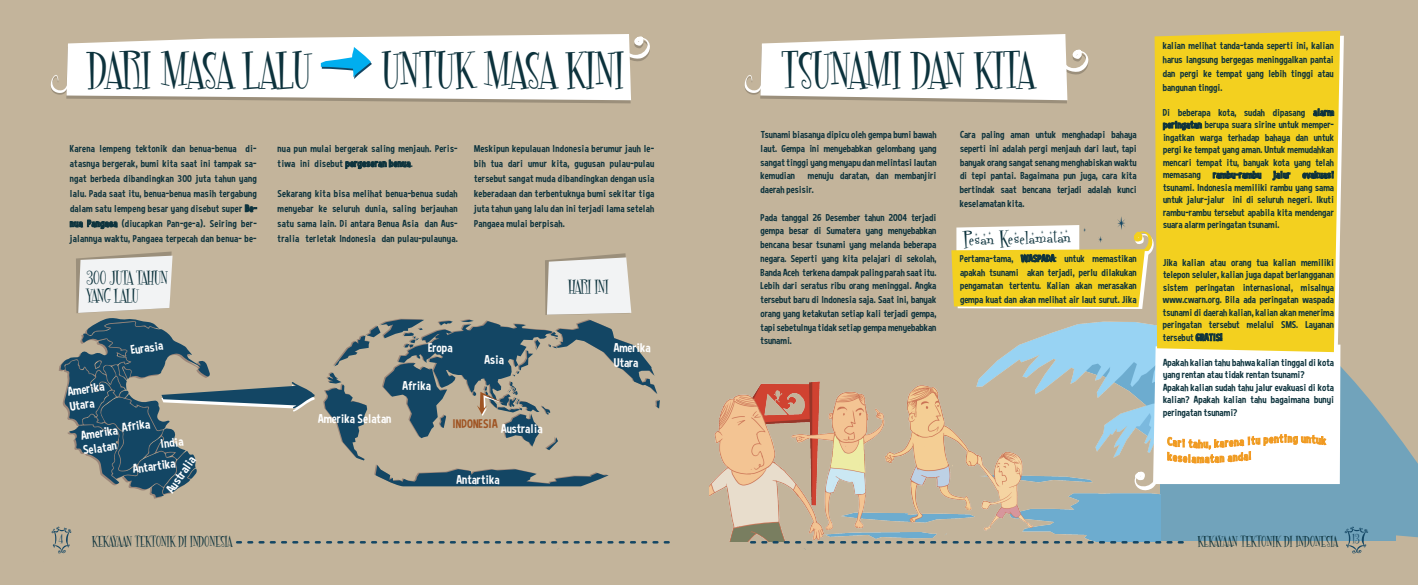
<style>
.page{position:relative;width:1418px;height:585px;background:#fff}
.page>*{position:absolute;margin:0;border:0;box-sizing:border-box;transform-origin:0 0}
.t1{font:39.38px "Fontdinerdotcom Sparkly";letter-spacing:.02em;color:#0c323c}
.t2{font:18.25px "Fontdinerdotcom Sparkly";color:#0c323c}
.t3{font:14.75px/17.8px "Fontdinerdotcom Sparkly";color:#0c323c}
.t4{font:12.5px/15px "Curse Casual";color:#fff}
.t5{font:12.5px "Curse Casual";color:#9f5423}
.t6{font:11.75px "Fontdinerdotcom Sparkly";letter-spacing:.02em;color:#0c323c}
.t7{font:10.25px "Fontdinerdotcom Sparkly";color:#134664}
.t8{font:10px/13.8px "Curse Casual";color:#0d333d;text-align:justify}
.t9{font:10px/15px "Curse Casual";letter-spacing:.02em;color:#0d333d}
</style>
<div class="page">
<div style="left:0;top:0;width:1417px;height:585px;background:#c3b49b"></div>
<div style="left:1160px;top:484px;width:235px;height:57px;background:#71a3bb"></div>
<img style="left:709px;top:321px;width:451px;height:220px">
<svg style="left:52px;top:526px;width:19px;height:27px"></svg>
<svg style="left:237px;top:541px;width:433px;height:8px"></svg>
<svg style="left:744px;top:34px;width:345px;height:69px"></svg>
<svg style="left:631px;top:36px;width:19px;height:26px"></svg>
<svg style="left:66px;top:96px;width:564px;height:7px"></svg>
<svg style="left:67px;top:34px;width:564px;height:66px;background:#f8f6f4"></svg>
<svg style="left:50px;top:73px;width:20px;height:23px"></svg>
<svg style="left:321px;top:47px;width:51px;height:32px;background:#9cd8ef"></svg>
<svg style="left:59px;top:251px;width:256px;height:247px"></svg>
<svg style="left:1340px;top:357px;width:77px;height:183px;fill:#71a3bb"></svg>
<svg style="left:745px;top:541px;width:437px;height:8px"></svg>
<svg style="left:1344px;top:526px;width:23px;height:27px"></svg>
<svg style="left:323px;top:253px;width:337px;height:233px"></svg>
<svg style="left:245px;top:204px;width:12px;height:8px"></svg>
<svg style="left:70px;top:219px;width:47px;height:10px"></svg>
<svg style="left:345px;top:159px;width:65px;height:10px"></svg>
<div style="left:1154px;top:31px;width:186px;height:302px;background:#f3d01f"></div>
<svg style="left:1313px;top:108px;width:20px;height:8px"></svg>
<svg style="left:1162px;top:121px;width:39px;height:9px"></svg>
<svg style="left:1212px;top:171px;width:49px;height:8px"></svg>
<svg style="left:1272px;top:171px;width:18px;height:9px"></svg>
<svg style="left:1302px;top:171px;width:31px;height:8px"></svg>
<svg style="left:951px;top:216px;width:205px;height:93px"></svg>
<svg style="left:1134px;top:333px;width:206px;height:159px;background:#ecebd9"></svg>
<h1 class="t1" style="left:88px;top:41px;width:223px">DARI MASA LALU</h1>
<h1 class="t1" style="left:382px;top:41px;width:243px">UNTUK MASA KINI</h1>
<h1 class="t1" style="left:782px;top:41px;width:253px">TSUNAMI DAN KITA</h1>
<p class="t8" style="left:70px;top:141px;width:188px;line-height:15px">Karena lempeng tektonik dan benua-benua di&shy;atasnya bergerak, bumi kita saat ini tampak sa&shy;ngat berbeda dibandingkan 300 juta tahun yang lalu. Pada saat itu, benua-benua masih tergabung dalam satu lempeng besar yang disebut super Be&shy;nua Pangaea (diucapkan Pan-ge-a). Seiring ber&shy;jalannya waktu, Pangaea terpecah dan benua- be-</p>
<p class="t9" style="left:278px;top:141px;width:181px">nua pun mulai bergerak saling menjauh. Peris&shy;tiwa ini disebut pergeseran benua.</p>
<p class="t8" style="left:278px;top:186px;width:182px;line-height:15px">Sekarang kita bisa melihat benua-benua sudah menyebar ke seluruh dunia, saling berjauhan satu sama lain. Di antara Benua Asia dan Aus&shy;tralia terletak Indonesia dan pulau-pulaunya.</p>
<h3 class="t3" style="left:87px;top:269px;width:83px">300 JUTA TAHUN<br>YANG LALU</h3>
<p class="t4" style="left:67px;top:384px;width:38px;rotate:-8deg">Amerika<br>Utara</p>
<p class="t4" style="left:130px;top:342px;width:34px;rotate:-8deg">Eurasia</p>
<p class="t4" style="left:428px;top:340px;width:26px">Eropa</p>
<p class="t4" style="left:402px;top:378px;width:30px">Afrika</p>
<p class="t8" style="left:474px;top:141px;width:182px;line-height:15px">Meskipun kepulauan Indonesia berumur jauh le&shy;bih tua dari umur kita, gugusan pulau-pulau tersebut sangat muda dibandingkan dengan usia keberadaan dan terbentuknya bumi sekitar tiga juta tahun yang lalu dan ini terjadi lama setelah Pangaea mulai berpisah.</p>
<p class="t4" style="left:484px;top:352px;width:21px">Asia</p>
<h3 class="t3" style="left:568px;top:277px;width:41px">HARI INI</h3>
<p class="t4" style="left:614px;top:340px;width:38px">Amerika<br>Utara</p>
<p class="t4" style="left:121px;top:420px;width:30px;rotate:-8deg">Afrika</p>
<p class="t4" style="left:129px;top:438px;width:55px;line-height:20.8px;text-indent:31px;rotate:-8deg">India<br>Antartika</p>
<p class="t4" style="left:80px;top:427px;width:38px;rotate:-8deg">Amerika<br>Selatan</p>
<p class="t4" style="left:163px;top:487px;width:43px;rotate:-55deg">Australia</p>
<p class="t4" style="left:318px;top:410px;width:75px">Amerika Selatan</p>
<p class="t5" style="left:452px;top:416px;width:47px">INDONESIA</p>
<p class="t4" style="left:501px;top:421px;width:43px">Australia</p>
<p class="t4" style="left:456px;top:472px;width:44px">Antartika</p>
<p class="t8" style="left:760px;top:127px;width:177px">Tsunami biasanya dipicu oleh gempa bumi bawah laut. Gempa ini menyebabkan gelombang yang sangat tinggi yang menyapu dan melintasi lautan kemudian</p>
<p class="t8" style="left:760px;top:169px;width:177px;text-indent:47px">menuju daratan, dan membanjiri daerah pesisir.</p>
<p class="t8" style="left:760px;top:210px;width:177px">Pada tanggal 26 Desember tahun 2004 terjadi gempa besar di Sumatera yang menyebabkan bencana besar tsunami yang melanda beberapa negara. Seperti yang kita pelajari di sekolah, Banda Aceh terkena dampak paling parah saat itu.<br>Lebih dari seratus ribu orang meninggal. Angka tersebut baru di Indonesia saja. Saat ini, banyak orang yang ketakutan setiap kali terjadi gempa, tapi sebetulnya tidak setiap gempa menyebabkan tsunami.</p>
<p class="t8" style="left:960px;top:127px;width:178px">Cara paling aman untuk menghadapi bahaya seperti ini adalah pergi menjauh dari laut, tapi banyak orang sangat senang menghabiskan waktu di tepi pantai. Bagaimana pun juga, cara kita bertindak saat bencana terjadi adalah kunci keselamatan kita.</p>
<h2 class="t2" style="left:963px;top:227px;width:108px;rotate:-2deg">Pesan Keselamatan</h2>
<p class="t8" style="left:960px;top:251px;width:178px">Pertama-tama, WASPADA: untuk memastikan apakah tsunami akan terjadi, perlu dilakukan pengamatan tertentu. Kalian akan merasakan gempa kuat dan akan melihat air laut surut. Jika</p>
<p class="t8" style="left:1162px;top:39px;width:172px">kalian melihat tanda-tanda seperti ini, kalian harus langsung bergegas meninggalkan pantai dan pergi ke tempat yang lebih tinggi atau bangunan tinggi.</p>
<p class="t8" style="left:1162px;top:106px;width:173px;line-height:12.5px">Di beberapa kota, sudah dipasang alarm peringatan berupa suara sirine untuk memper&shy;ingatkan warga terhadap bahaya dan untuk pergi ke tempat yang aman. Untuk memudahkan mencari tempat itu, banyak kota yang telah memasang rambu-rambu jalur evakuasi tsunami. Indonesia memiliki rambu yang sama untuk jalur-jalur ini di seluruh negeri. Ikuti rambu-rambu tersebut apabila kita mendengar suara alarm peringatan tsunami.</p>
<p class="t8" style="left:1162px;top:256px;width:172px;line-height:12.5px">Jika kalian atau orang tua kalian memiliki telepon seluler, kalian juga dapat berlangganan sistem peringatan internasional, misalnya www.cwarn.org. Bila ada peringatan waspada tsunami di daerah kalian, kalian akan menerima peringatan tersebut melalui SMS. Layanan tersebut GRATIS!</p>
<p class="t8" style="left:1162px;top:356px;width:172px;line-height:12.5px;text-align:left">Apakah kalian tahu bahwa kalian tinggal di kota yang rentan atau tidak rentan tsunami?<br>Apakah kalian sudah tahu jalur evakuasi di kota kalian? Apakah kalian tahu bagaimana bunyi peringatan tsunami?</p>
<p class="t7" style="left:59px;top:531px;width:6px">4</p>
<p class="t6" style="left:92px;top:532px;width:141px">KEKAYAAN TEKTONIK DI INDONESIA</p>
<p class="t6" style="left:1197px;top:532px;width:141px">KEKAYAAN TEKTONIK DI INDONESIA</p>
<p class="t7" style="left:1352px;top:531px;width:9px">13</p>
</div>
